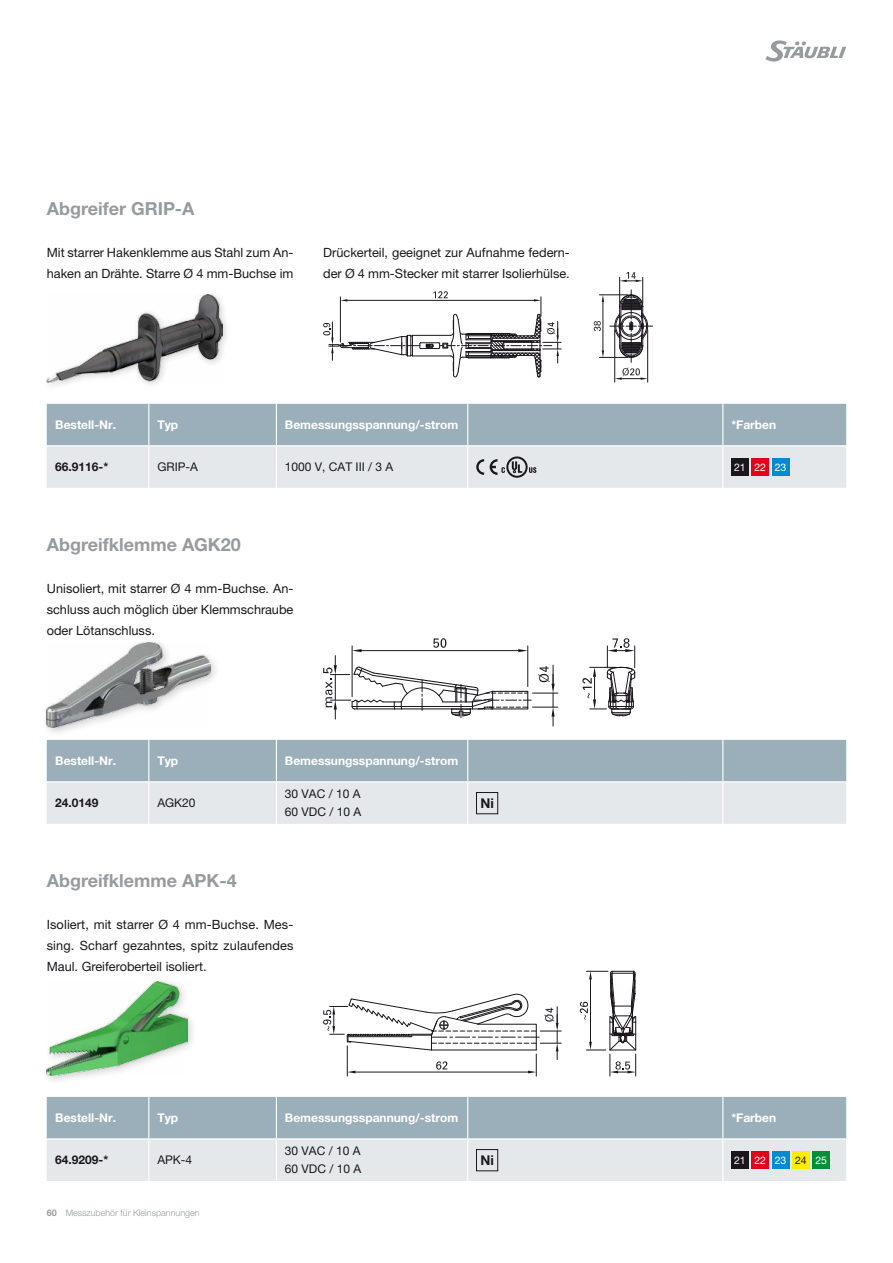
<style>
.page{position:relative;width:893px;height:1263px;background:#fff}
.page>*{position:absolute;margin:0;border:0;box-sizing:border-box;transform-origin:0 0}
.t1{font:700 18px "Helvetica Neue LTW1 G";color:#969b9f}
.t2{font:700 13.5px "Helvetica Neue LTW1 G";color:#1a171c}
.t3{font:12.75px/21px "Helvetica Neue LTW1 G";color:#1a171c;text-align:justify}
.t4{font:700 12px "Helvetica Neue LTW1 G";color:#fff}
.t5{font:12px/18px "Helvetica Neue LTW1 G";color:#1a171c}
.t6{font:700 12px "Helvetica Neue LTW1 G";color:#1a171c}
.t7{font:10.5px "Helvetica Neue LTW1 G";color:#fff}
.t8{font:300 9px "Helvetica Neue LTW1 G";color:#969b9f}
.s1{color:#1a171c}
.s2{font-weight:700}
</style>
<div class="page">
<svg style="left:765px;top:40px;width:81px;height:22px"></svg>
<img style="left:47px;top:642px;width:164px;height:86px">
<div style="left:41px;top:975px;width:156px;height:110px;background:#1a171c;opacity:.2"></div>
<img style="left:47px;top:981px;width:140px;height:95px">
<svg style="left:582px;top:638px;width:54px;height:79px"></svg>
<svg style="left:323px;top:638px;width:235px;height:88px"></svg>
<svg style="left:580px;top:970px;width:56px;height:106px"></svg>
<svg style="left:323px;top:993px;width:238px;height:83px"></svg>
<svg style="left:323px;top:291px;width:238px;height:87px"></svg>
<img style="left:47px;top:294px;width:176px;height:89px">
<hr style="left:614px;top:330px;width:1px;height:52px;background:#1a171c">
<hr style="left:647px;top:330px;width:1px;height:52px;background:#1a171c">
<svg style="left:594px;top:272px;width:59px;height:108px"></svg>
<svg style="left:47px;top:740px;width:799px;height:84px;background:#c0cbd3"></svg>
<hr style="left:276px;top:740px;width:1px;height:41px;background:#fff">
<hr style="left:467px;top:740px;width:1px;height:41px;background:#fff">
<hr style="left:722px;top:782px;width:1px;height:42px;background:#fff">
<hr style="left:47px;top:781px;width:102px;height:1px;background:#fff">
<hr style="left:148px;top:740px;width:1px;height:41px;background:#fff">
<hr style="left:149px;top:781px;width:127px;height:1px;background:#fff">
<hr style="left:276px;top:781px;width:192px;height:1px;background:#fff">
<hr style="left:468px;top:781px;width:212px;height:1px;background:#fff">
<hr style="left:680px;top:781px;width:43px;height:1px;background:#fff">
<hr style="left:722px;top:740px;width:1px;height:41px;background:#fff">
<hr style="left:723px;top:781px;width:123px;height:1px;background:#fff">
<hr style="left:148px;top:782px;width:1px;height:42px;background:#fff">
<hr style="left:276px;top:782px;width:1px;height:42px;background:#fff">
<hr style="left:467px;top:782px;width:1px;height:42px;background:#fff">
<div style="left:476px;top:792px;width:22px;height:22px;border:1px solid #1a171c"></div>
<svg style="left:47px;top:1097px;width:799px;height:84px;background:#bfcad2"></svg>
<hr style="left:276px;top:1097px;width:1px;height:41px;background:#fff">
<hr style="left:467px;top:1097px;width:1px;height:41px;background:#fff">
<hr style="left:722px;top:1139px;width:1px;height:42px;background:#fff">
<hr style="left:47px;top:1138px;width:102px;height:1px;background:#fff">
<hr style="left:148px;top:1097px;width:1px;height:41px;background:#fff">
<hr style="left:149px;top:1138px;width:127px;height:1px;background:#fff">
<hr style="left:276px;top:1138px;width:192px;height:1px;background:#fff">
<hr style="left:468px;top:1138px;width:212px;height:1px;background:#fff">
<hr style="left:680px;top:1138px;width:43px;height:1px;background:#fff">
<hr style="left:722px;top:1097px;width:1px;height:41px;background:#fff">
<hr style="left:723px;top:1138px;width:123px;height:1px;background:#fff">
<hr style="left:148px;top:1139px;width:1px;height:42px;background:#fff">
<hr style="left:276px;top:1139px;width:1px;height:42px;background:#fff">
<hr style="left:467px;top:1139px;width:1px;height:42px;background:#fff">
<div style="left:476px;top:1149px;width:22px;height:22px;border:1px solid #1a171c"></div>
<div style="left:731px;top:1152px;width:17px;height:17px;background:#1a171c"></div>
<div style="left:752px;top:1152px;width:17px;height:17px;background:#e2001a"></div>
<div style="left:772px;top:1152px;width:17px;height:17px;background:#008bd0"></div>
<div style="left:792px;top:1152px;width:17px;height:17px;background:#ffed00"></div>
<div style="left:813px;top:1152px;width:17px;height:17px;background:#009037"></div>
<svg style="left:47px;top:404px;width:799px;height:84px;background:#bfcad2"></svg>
<div style="left:731px;top:459px;width:17px;height:17px;background:#1a171c"></div>
<div style="left:752px;top:459px;width:17px;height:17px;background:#e2001a"></div>
<div style="left:772px;top:459px;width:17px;height:17px;background:#008bd0"></div>
<h1 class="t1" style="left:47px;top:197px;width:149px">Abgreifer GRIP-A</h1>
<p class="t3" style="left:47px;top:242px;width:248px">Mit starrer Hakenklemme aus Stahl zum An&shy;haken an Drähte. Starre Ø 4 mm-Buchse im</p>
<p class="t3" style="left:323px;top:242px;width:248px">Drückerteil, geeignet zur Aufnahme federn&shy;der Ø 4 mm-Stecker mit starrer Isolierhülse.</p>
<p class="t4" style="left:55px;top:417px;width:62px">Bestell-Nr.</p>
<p class="t4" style="left:157px;top:417px;width:22px">Typ</p>
<p class="t4" style="left:285px;top:417px;width:175px">Bemessungsspannung/-strom</p>
<p class="t4" style="left:731px;top:417px;width:46px">*Farben</p>
<p class="t6" style="left:55px;top:460px;width:55px">66.9116-*</p>
<p class="t5" style="left:157px;top:458px;width:42px">GRIP-A</p>
<p class="t5" style="left:285px;top:458px;width:110px">1000 V, CAT III / 3 A</p>
<p class="t7" style="left:734px;top:461px;width:54px">21 22 23</p>
<h1 class="t1" style="left:47px;top:533px;width:196px">Abgreifklemme AGK20</h1>
<p class="t3" style="left:47px;top:578px;width:248px">Unisoliert, mit starrer Ø 4 mm-Buchse. An&shy;schluss auch möglich über Klemmschraube oder Lötanschluss.</p>
<p class="t4" style="left:55px;top:753px;width:62px">Bestell-Nr.</p>
<p class="t4" style="left:157px;top:753px;width:22px">Typ</p>
<p class="t4" style="left:285px;top:753px;width:175px">Bemessungsspannung/-strom</p>
<p class="t6" style="left:55px;top:796px;width:45px">24.0149</p>
<p class="t5" style="left:157px;top:794px;width:40px">AGK20</p>
<p class="t5" style="left:285px;top:785px;width:78px">30 VAC / 10 A<br>60 VDC / 10 A</p>
<p class="t2" style="left:480px;top:795px;width:15px">Ni</p>
<h1 class="t1" style="left:47px;top:869px;width:192px">Abgreifklemme APK-4</h1>
<p class="t3" style="left:47px;top:914px;width:248px">Isoliert, mit starrer Ø 4 mm-Buchse. Mes&shy;sing. Scharf gezahntes, spitz zulaufendes Maul. Greiferoberteil isoliert.</p>
<p class="t4" style="left:55px;top:1110px;width:62px">Bestell-Nr.</p>
<p class="t4" style="left:157px;top:1110px;width:22px">Typ</p>
<p class="t4" style="left:285px;top:1110px;width:175px">Bemessungsspannung/-strom</p>
<p class="t4" style="left:731px;top:1110px;width:46px">*Farben</p>
<p class="t6" style="left:55px;top:1153px;width:55px">64.9209-*</p>
<p class="t5" style="left:157px;top:1151px;width:36px">APK-4</p>
<p class="t5" style="left:285px;top:1142px;width:78px">30 VAC / 10 A<br>60 VDC / 10 A</p>
<p class="t2" style="left:480px;top:1152px;width:15px">Ni</p>
<p class="t7" style="left:734px;top:1154px;width:95px">21 22 23 <span class="s1">24</span> 25</p>
<p class="t8" style="left:47px;top:1207px;width:155px"><span class="s2">60</span> Messzubehör für Kleinspannungen</p>
</div>
